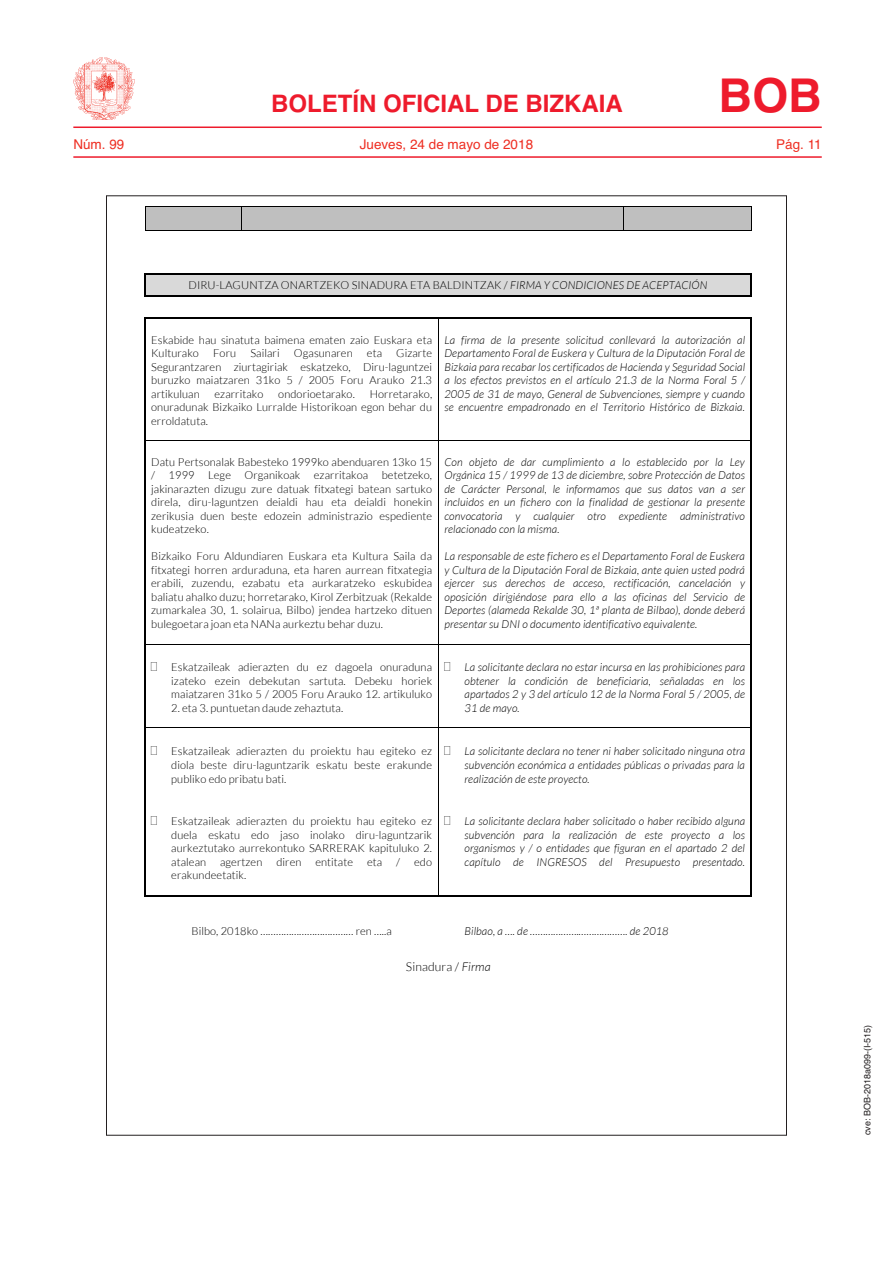
<style>
.page{position:relative;width:893px;height:1263px;background:#fff}
.page>*{position:absolute;margin:0;border:0;box-sizing:border-box;transform-origin:0 0}
.t1{font:700 46.5px "Helvetica";color:#ee1b2c}
.t2{font:700 24px "Helvetica";color:#ee1b2c}
.t3{font:13.5px "Helvetica";color:#ee2e22}
.t4{font:300 12.15px "Lato";letter-spacing:.01em;color:#000}
.t5{font:italic 300 11.1px/13.5px "Lato";letter-spacing:.01em;color:#000;text-align:justify}
.t6{font:300 11.1px/13.5px "Lato";letter-spacing:.01em;color:#000;text-align:justify}
.t7{font:9px "Helvetica";color:#231f20}
.s1{font-style:italic}
</style>
<div class="page">
<hr style="left:73px;top:126px;width:749px;height:2px;background:#ee1b2c">
<hr style="left:73px;top:156px;width:749px;height:2px;background:#ee1b2c">
<img style="left:74px;top:58px;width:61px;height:61px">
<div style="left:146px;top:207px;width:95px;height:24px;background:#bfbfbf"></div>
<div style="left:241px;top:207px;width:382px;height:24px;background:#bfbfbf"></div>
<div style="left:624px;top:207px;width:127px;height:24px;background:#bfbfbf"></div>
<hr style="left:146px;top:207px;width:95px;height:1px;background:#000">
<hr style="left:241px;top:207px;width:382px;height:1px;background:#000">
<hr style="left:624px;top:207px;width:127px;height:1px;background:#000">
<svg style="left:145px;top:207px;width:1px;height:24px"></svg>
<hr style="left:146px;top:231px;width:95px;height:1px;background:#000">
<svg style="left:241px;top:208px;width:1px;height:23px"></svg>
<hr style="left:241px;top:231px;width:382px;height:1px;background:#000">
<svg style="left:623px;top:207px;width:1px;height:24px"></svg>
<hr style="left:624px;top:231px;width:127px;height:1px;background:#000">
<svg style="left:751px;top:207px;width:1px;height:24px"></svg>
<div style="left:146px;top:275px;width:604px;height:21px;background:#d9d9d9"></div>
<hr style="left:146px;top:273px;width:605px;height:2px;background:#000">
<hr style="left:144px;top:275px;width:2px;height:21px;background:#000">
<hr style="left:146px;top:296px;width:605px;height:1px;background:#000">
<svg style="left:751px;top:273px;width:1px;height:24px"></svg>
<hr style="left:146px;top:317px;width:292px;height:2px;background:#000">
<hr style="left:440px;top:317px;width:311px;height:2px;background:#000">
<hr style="left:144px;top:319px;width:2px;height:122px;background:#000">
<hr style="left:438px;top:319px;width:1px;height:122px;background:#000">
<hr style="left:751px;top:319px;width:1px;height:122px;background:#000">
<hr style="left:146px;top:441px;width:292px;height:1px;background:#000">
<hr style="left:439px;top:441px;width:312px;height:1px;background:#000">
<hr style="left:144px;top:441px;width:2px;height:203px;background:#000">
<hr style="left:438px;top:441px;width:1px;height:203px;background:#000">
<hr style="left:751px;top:441px;width:1px;height:203px;background:#000">
<hr style="left:146px;top:644px;width:292px;height:1px;background:#000">
<hr style="left:439px;top:644px;width:312px;height:1px;background:#000">
<hr style="left:144px;top:644px;width:2px;height:84px;background:#000">
<hr style="left:438px;top:644px;width:1px;height:84px;background:#000">
<hr style="left:751px;top:644px;width:1px;height:84px;background:#000">
<hr style="left:146px;top:728px;width:292px;height:1px;background:#000">
<hr style="left:439px;top:728px;width:312px;height:1px;background:#000">
<hr style="left:144px;top:728px;width:2px;height:167px;background:#000">
<hr style="left:438px;top:728px;width:1px;height:167px;background:#000">
<hr style="left:751px;top:728px;width:1px;height:167px;background:#000">
<hr style="left:148px;top:895px;width:290px;height:2px;background:#000">
<hr style="left:440px;top:895px;width:311px;height:2px;background:#000">
<h2 class="t2" style="left:271px;top:84px;width:353px">BOLETÍN OFICIAL DE BIZKAIA</h2>
<h1 class="t1" style="left:718px;top:58px;width:105px">BOB</h1>
<p class="t3" style="left:73px;top:134px;width:53px">Núm. 99</p>
<p class="t3" style="left:360px;top:134px;width:175px">Jueves, 24 de mayo de 2018</p>
<p class="t3" style="left:776px;top:134px;width:47px">Pág. 11</p>
<p class="t6" style="left:189px;top:279px;width:520px">DIRU-LAGUNTZA ONARTZEKO SINADURA ETA BALDINTZAK / <span class="s1">FIRMA Y CONDICIONES DE ACEPTACIÓN</span></p>
<p class="t6" style="left:151px;top:333px;width:282px">Eskabide hau sinatuta baimena ematen zaio Euskara eta<br>Kulturako</p>
<p class="t6" style="left:213px;top:346px;width:24px">Foru</p>
<p class="t6" style="left:250px;top:346px;width:31px">Sailari</p>
<p class="t6" style="left:294px;top:346px;width:60px">Ogasunaren</p>
<p class="t6" style="left:367px;top:346px;width:17px">eta</p>
<p class="t6" style="left:151px;top:346px;width:282px;text-indent:245px">Gizarte Segurantzaren ziurtagiriak eskatzeko, Diru-laguntzei buruzko maiatzaren 31ko 5 / 2005 Foru Arauko 21.3 artikuluan</p>
<p class="t6" style="left:151px;top:387px;width:282px;text-indent:218px">Horretarako, onuradunak Bizkaiko Lurralde Historikoan egon behar du erroldatuta.</p>
<p class="t6" style="left:215px;top:387px;width:50px">ezarritako</p>
<p class="t6" style="left:278px;top:387px;width:78px">ondorioetarako.</p>
<p class="t5" style="left:444px;top:333px;width:302px">La firma de la presente solicitud conllevará la autorización al Departamento Foral de Euskera y Cultura de la Diputación Foral de Bizkaia para recabar los certificados de Hacienda y Seguridad Social a los efectos previstos en el artículo 21.3 de la Norma Foral 5 / 2005 de 31 de mayo, General de Subvenciones, siempre y cuando se encuentre empadronado en el Territorio Histórico de Bizkaia.</p>
<p class="t6" style="left:151px;top:455px;width:282px">Datu Pertsonalak Babesteko 1999ko abenduaren 13ko 15 / 1999 Lege Organikoak ezarritakoa betetzeko, jakinarazten dizugu zure datuak fitxategi batean sartuko direla, diru-laguntzen deialdi hau eta deialdi honekin zerikusia duen beste edozein administrazio espediente kudeatzeko.</p>
<p class="t6" style="left:151px;top:550px;width:282px">Bizkaiko Foru Aldundiaren Euskara eta Kultura Saila da fitxategi horren arduraduna, eta haren aurrean fitxategia erabili, zuzendu, ezabatu eta aurkaratzeko eskubidea baliatu ahalko duzu; horretarako, Kirol Zerbitzuak (Rekalde zumarkalea 30, 1. solairua, Bilbo) jendea hartzeko dituen bulegoetara joan eta NANa aurkeztu behar duzu.</p>
<p class="t5" style="left:444px;top:455px;width:302px">Con objeto de dar cumplimiento a lo establecido por la Ley Orgánica 15 / 1999 de 13 de diciembre, sobre Protección de Datos de Carácter Personal, le informamos que sus datos van a ser incluidos en un fichero con la finalidad de gestionar la presente convocatoria y cualquier otro expediente administrativo relacionado con la misma.</p>
<p class="t5" style="left:444px;top:550px;width:302px">La responsable de este fichero es el Departamento Foral de Euskera y Cultura de la Diputación Foral de Bizkaia, ante quien usted podrá ejercer sus derechos de acceso, rectificación, cancelación y oposición dirigiéndose para ello a las oficinas del Servicio de Deportes (alameda Rekalde 30, 1ª planta de Bilbao), donde deberá presentar su DNI o documento identificativo equivalente.</p>
<p class="t6" style="left:171px;top:661px;width:262px">Eskatzaileak adierazten du ez dagoela onuraduna izateko ezein debekutan sartuta. Debeku horiek maiatzaren 31ko 5 / 2005 Foru Arauko 12. artikuluko</p>
<p class="t6" style="left:171px;top:701px;width:174px">2. eta 3. puntuetan daude zehaztuta.</p>
<p class="t5" style="left:464px;top:661px;width:282px">La solicitante declara no estar incursa en las prohibiciones para obtener la condición de beneficiaria, señaladas en los apartados 2 y 3 del artículo 12 de la Norma Foral 5 / 2005, de 31 de mayo.</p>
<p class="t6" style="left:171px;top:744px;width:262px">Eskatzaileak adierazten du proiektu hau egiteko ez diola beste diru-laguntzarik eskatu beste erakunde publiko edo pribatu bati.</p>
<p class="t6" style="left:171px;top:815px;width:262px">Eskatzaileak adierazten du proiektu hau egiteko ez duela eskatu edo jaso inolako diru-laguntzarik aurkeztutako aurrekontuko SARRERAK kapituluko 2. atalean</p>
<p class="t6" style="left:220px;top:855px;width:44px">agertzen</p>
<p class="t6" style="left:276px;top:855px;width:27px">diren</p>
<p class="t6" style="left:315px;top:855px;width:39px">entitate</p>
<p class="t6" style="left:367px;top:855px;width:17px">eta</p>
<p class="t6" style="left:396px;top:855px;width:5px">/</p>
<p class="t6" style="left:414px;top:855px;width:19px">edo</p>
<p class="t6" style="left:171px;top:869px;width:76px">erakundeetatik.</p>
<p class="t5" style="left:464px;top:745px;width:282px">La solicitante declara no tener ni haber solicitado ninguna otra subvención económica a entidades públicas o privadas para la realización de este proyecto.</p>
<p class="t5" style="left:464px;top:815px;width:282px">La solicitante declara haber solicitado o haber recibido alguna subvención para la realización de este proyecto a los organismos y / o entidades que figuran en el apartado 2 del capítulo de INGRESOS del Presupuesto presentado.</p>
<p class="t6" style="left:191px;top:924px;width:202px">Bilbo, 2018ko ……………………………… ren …..a</p>
<p class="t5" style="left:464px;top:925px;width:206px">Bilbao, a …. de ……………….………………. de 2018</p>
<p class="t4" style="left:406px;top:960px;width:86px">Sinadura / <span class="s1">Firma</span></p>
<p class="t7" style="left:860px;top:1135px;width:112px;rotate:-90deg">cve: BOB-2018a099-(I-515)</p>
</div>
